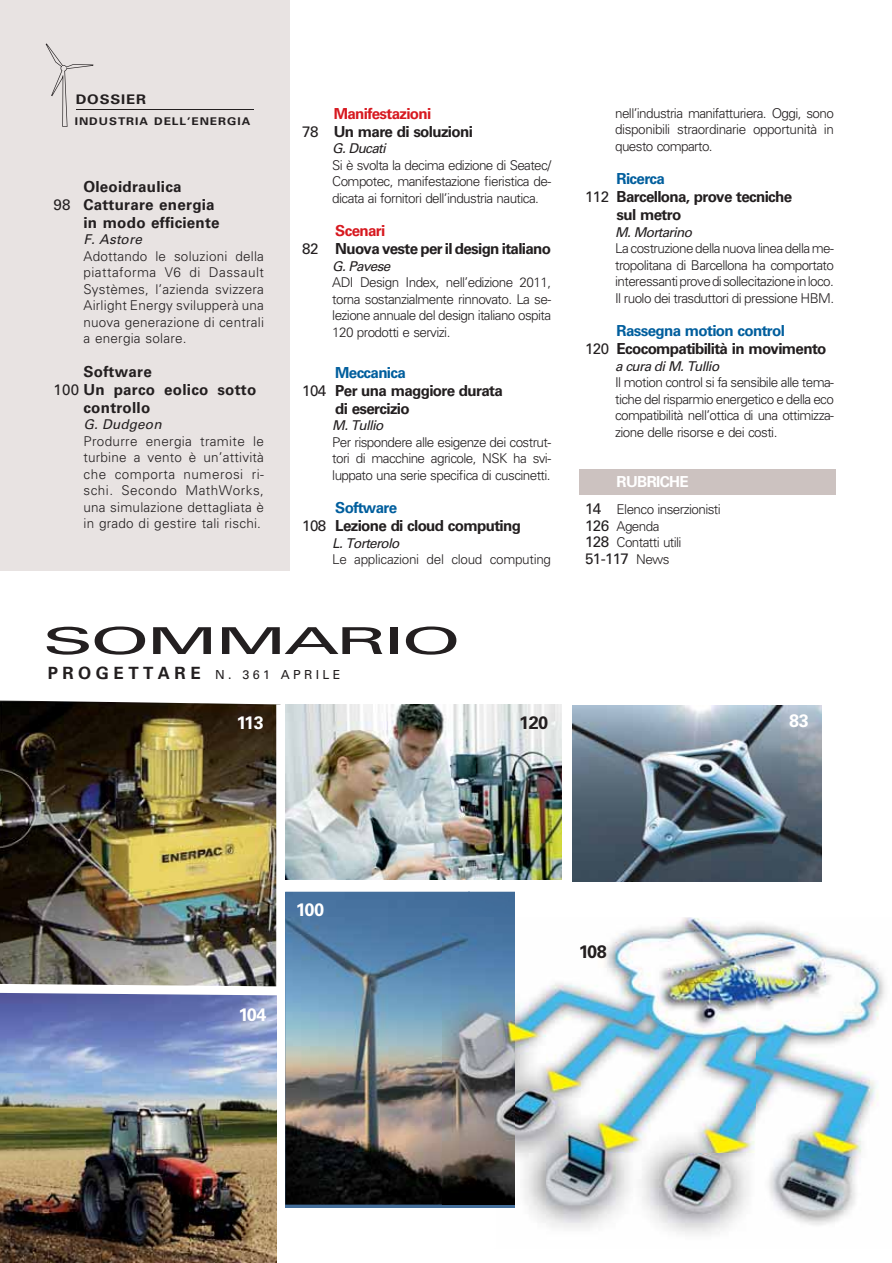
<style>
.page{position:relative;width:892px;height:1263px;background:#fff}
.page>*{position:absolute;margin:0;border:0;box-sizing:border-box;transform-origin:0 0}
.t1{font:37.05px "Univers LT";letter-spacing:-.045em;color:#231f20;scale:2.06 1}
.t2{font:700 18px "Univers LT";letter-spacing:-.025em;color:#fff}
.t3{font:700 18px "Univers LT";letter-spacing:-.025em;color:#231f20}
.t4{font:700 15.15px/18px "Univers LT";letter-spacing:-.045em;color:#231f20}
.t5{font:700 15.15px "Univers LT";letter-spacing:.015em;color:#231f20}
.t6{font:700 15.15px "Univers LT";letter-spacing:-.045em;color:#005e9d}
.t7{font:15.15px "Univers LT";color:#231f20}
.t8{font:700 15.15px "Univers LT";letter-spacing:-.045em;color:#fff}
.t9{font:300 13.5px/16.5px "Univers LT";letter-spacing:-.045em;color:#231f20;text-align:justify}
.t10{font:italic 13.5px "Univers LT";letter-spacing:-.05em;color:#231f20}
.t11{font:300 13.5px "Univers LT";letter-spacing:-.02em;color:#231f20}
.t12{font:italic 13.5px "Univers LT";letter-spacing:.01em;color:#231f20}
.t13{font:700 13.2px "Univers LT";letter-spacing:.055em;color:#231f20;scale:1.13 1}
.t14{font:12.45px "Univers LT";letter-spacing:.265em;color:#231f20}
.t15{font:700 10.65px "Univers LT";letter-spacing:.08em;color:#231f20;scale:1.13 1}
.s1{font-weight:400}
.s2{color:#d71920}
.s3{color:#005e9d}
.s4{font-weight:700;font-size:16.95px}
.s5{font-weight:400;font-size:15.15px}
.s6{font-weight:300;font-size:13.5px}
</style>
<div class="page">
<div style="left:0;top:0;width:289px;height:571px;background:#e8e3e2"></div>
<svg style="left:46px;top:43px;width:47px;height:84px"></svg>
<hr style="left:76px;top:109px;width:177px;height:1px;background:#231f20">
<div style="left:579px;top:469px;width:256px;height:25px;background:#ccc2c0"></div>
<img style="left:0;top:995px;width:277px;height:267px">
<img style="left:0;top:700px;width:281px;height:295px">
<img style="left:572px;top:705px;width:249px;height:176px">
<img style="left:285px;top:891px;width:184px;height:209px">
<img style="left:469px;top:891px;width:46px;height:26px">
<img style="left:285px;top:1100px;width:157px;height:104px">
<img style="left:495px;top:917px;width:390px;height:317px">
<img style="left:442px;top:1207px;width:53px;height:1px">
<img style="left:442px;top:917px;width:73px;height:290px">
<img style="left:285px;top:704px;width:277px;height:175px">
<p class="t13" style="left:76px;top:93px;width:64px">DOSSIER</p>
<p class="t15" style="left:75px;top:116px;width:157px">INDUSTRIA DELL’ENERGIA</p>
<p class="t5" style="left:83px;top:179px;width:100px">Oleoidraulica</p>
<p class="t5" style="left:53px;top:197px;width:163px"><span class="s1">98</span> Catturare energia</p>
<p class="t5" style="left:83px;top:215px;width:138px">in modo efficiente</p>
<p class="t10" style="left:83px;top:233px;width:60px">F. Astore</p>
<p class="t9" style="left:83px;top:249px;width:182px">Adottando le soluzioni della piattaforma V6 di Dassault Systèmes, l’azienda svizzera Airlight Energy svilupperà una nuova generazione di centrali a energia solare.</p>
<p class="t5" style="left:83px;top:364px;width:70px">Software</p>
<p class="t5" style="left:53px;top:382px;width:204px"><span class="s1">100</span> Un parco eolico sotto</p>
<p class="t5" style="left:83px;top:400px;width:68px">controllo</p>
<p class="t12" style="left:83px;top:418px;width:80px">G. Dudgeon</p>
<p class="t9" style="left:83px;top:434px;width:182px">Produrre energia tramite le turbine a vento è un’attività che comporta numerosi ri&shy;schi. Secondo MathWorks, una simulazione dettagliata è in grado di gestire tali rischi.</p>
<p class="t4" style="left:302px;top:105px;width:172px;text-indent:31px"><span class="s2">Manifestazioni<br></span><span class="s1">78</span> Un mare di soluzioni</p>
<p class="t10" style="left:332px;top:142px;width:55px">G. Ducati</p>
<p class="t9" style="left:332px;top:158px;width:220px">Si è svolta la decima edizione di Seatec/ Compotec, manifestazione fieristica de&shy;dicata ai fornitori dell’industria nautica.</p>
<p class="t4" style="left:302px;top:222px;width:250px;text-indent:33px"><span class="s2">Scenari<br></span><span class="s1">82</span> Nuova veste per il design italiano</p>
<p class="t10" style="left:332px;top:259px;width:60px">G. Pavese</p>
<p class="t9" style="left:332px;top:275px;width:220px">ADI Design Index, nell’edizione 2011, torna sostanzialmente rinnovato. La se&shy;lezione annuale del design italiano ospita 120 prodotti e servizi.</p>
<p class="t6" style="left:335px;top:365px;width:72px">Meccanica</p>
<p class="t4" style="left:302px;top:382px;width:202px"><span class="s1">104</span> Per una maggiore durata</p>
<p class="t4" style="left:335px;top:400px;width:76px">di esercizio</p>
<p class="t10" style="left:332px;top:419px;width:53px">M. Tullio</p>
<p class="t9" style="left:332px;top:434px;width:220px">Per rispondere alle esigenze dei costrut&shy;tori di macchine agricole, NSK ha svi&shy;luppato una serie specifica di cuscinetti.</p>
<p class="t4" style="left:302px;top:499px;width:220px;text-indent:33px"><span class="s3">Software<br></span><span class="s1">108</span> Lezione di cloud computing</p>
<p class="t10" style="left:332px;top:536px;width:69px">L. Torterolo</p>
<p class="t11" style="left:332px;top:553px;width:220px">Le applicazioni del cloud computing</p>
<h1 class="t1" style="left:42px;top:627px;width:205px">SOMMARIO</h1>
<p class="t14" style="left:48px;top:669px;width:294px"><span class="s4">PROGETTARE</span> N. 361 APRILE</p>
<p class="t9" style="left:615px;top:106px;width:220px">nell’industria manifatturiera. Oggi, sono disponibili straordinarie opportunità in questo comparto.</p>
<p class="t6" style="left:616px;top:172px;width:50px">Ricerca</p>
<p class="t4" style="left:585px;top:189px;width:209px"><span class="s1">112</span> Barcellona, prove tecniche</p>
<p class="t4" style="left:616px;top:207px;width:66px">sul metro</p>
<p class="t10" style="left:615px;top:226px;width:78px">M. Mortarino</p>
<p class="t9" style="left:615px;top:241px;width:220px">La costruzione della nuova linea della me&shy;tropolitana di Barcellona ha comportato interessanti prove di sollecitazione in loco.<br>Il ruolo dei trasduttori di pressione HBM.</p>
<p class="t4" style="left:585px;top:322px;width:243px;text-indent:32px"><span class="s3">Rassegna motion control<br></span><span class="s1">120</span> Ecocompatibilità in movimento</p>
<p class="t10" style="left:615px;top:360px;width:106px">a cura di M. Tullio</p>
<p class="t9" style="left:615px;top:375px;width:220px">Il motion control si fa sensibile alle tema&shy;tiche del risparmio energetico e della eco compatibilità nell’ottica di una ottimizza&shy;zione delle risorse e dei costi.</p>
<p class="t8" style="left:616px;top:474px;width:74px">RUBRICHE</p>
<p class="t9" style="left:585px;top:501px;width:137px;text-align:left"><span class="s5">14</span> Elenco inserzionisti<br><span class="s5">126</span> Agenda<br><span class="s5">128</span> Contatti utili</p>
<p class="t7" style="left:585px;top:553px;width:86px">51-117 <span class="s6">News</span></p>
<h2 class="t2" style="left:236px;top:714px;width:29px">113</h2>
<h2 class="t3" style="left:519px;top:714px;width:31px">120</h2>
<h2 class="t2" style="left:789px;top:711px;width:21px">83</h2>
<h2 class="t2" style="left:296px;top:901px;width:30px">100</h2>
<h2 class="t2" style="left:238px;top:1005px;width:30px">104</h2>
<h2 class="t3" style="left:579px;top:943px;width:30px">108</h2>
</div>
